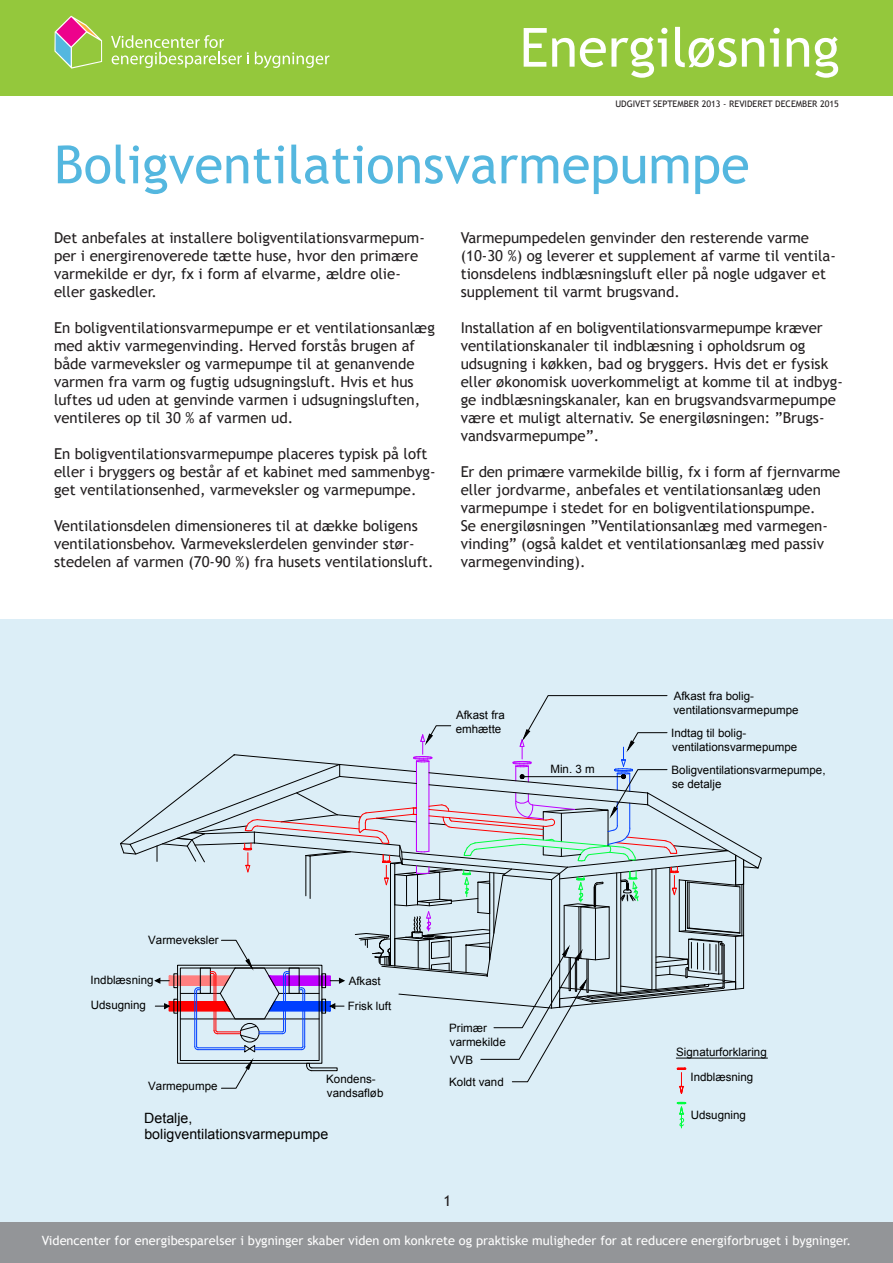
<style>
.page{position:relative;width:893px;height:1263px;background:#fff}
.page>*{position:absolute;margin:0;border:0;box-sizing:border-box;transform-origin:0 0}
.t1{font:54px "Trebuchet MS";color:#fff}
.t2{font:52.5px "Trebuchet MS";color:#54b7df}
.t3{font:15px/18px "Trebuchet MS";color:#231f20}
.t4{font:14.25px/17px "Arial";color:#000}
.t5{font:12.75px "Trebuchet MS";color:#fff}
.t6{font:11.55px/13.8px "Arial";color:#000}
.t7{font:9px "Trebuchet MS";color:#231f20}
</style>
<div class="page">
<div style="left:0;top:620px;width:893px;height:629px;background:#dceef7"></div>
<div style="left:0;top:0;width:893px;height:95px;background:#94c83c"></div>
<svg style="left:255px;top:52px;width:74px;height:16px"></svg>
<svg style="left:111px;top:35px;width:138px;height:33px"></svg>
<svg style="left:54px;top:16px;width:48px;height:53px"></svg>
<div style="left:0;top:1222px;width:893px;height:41px;background:#939598"></div>
<svg style="left:677px;top:1102px;width:9px;height:26px"></svg>
<hr style="left:676px;top:1058px;width:91px;height:1px;background:#000">
<svg style="left:120px;top:695px;width:642px;height:399px"></svg>
<h1 class="t1" style="left:520px;top:16px;width:322px">Energiløsning</h1>
<p class="t7" style="left:615px;top:99px;width:225px">UDGIVET SEPTEMBER 2013 - REVIDERET DECEMBER 2015</p>
<h2 class="t2" style="left:54px;top:134px;width:697px">Boligventilationsvarmepumpe</h2>
<p class="t3" style="left:54px;top:229px;width:372px">Det anbefales at installere boligventilationsvarmepum&shy;per i energirenoverede tætte huse, hvor den primære varmekilde er dyr, fx i form af elvarme, ældre olie&shy;eller gaskedler.</p>
<p class="t3" style="left:54px;top:319px;width:382px">En boligventilationsvarmepumpe er et ventilationsanlæg med aktiv varmegenvinding. Herved forstås brugen af både varmeveksler og varmepumpe til at genanvende varmen fra varm og fugtig udsugningsluft. Hvis et hus luftes ud uden at genvinde varmen i udsugningsluften, ventileres op til 30 % af varmen ud.</p>
<p class="t3" style="left:54px;top:445px;width:383px">En boligventilationsvarmepumpe placeres typisk på loft eller i bryggers og består af et kabinet med sammenbyg&shy;get ventilationsenhed, varmeveksler og varmepumpe.</p>
<p class="t3" style="left:54px;top:517px;width:381px">Ventilationsdelen dimensioneres til at dække boligens ventilationsbehov. Varmevekslerdelen genvinder stør&shy;stedelen af varmen (70-90 %) fra husets ventilationsluft.</p>
<p class="t3" style="left:461px;top:229px;width:377px">Varmepumpedelen genvinder den resterende varme (10-30 %) og leverer et supplement af varme til ventila&shy;tionsdelens indblæsningsluft eller på nogle udgaver et supplement til varmt brugsvand.</p>
<p class="t3" style="left:461px;top:319px;width:384px">Installation af en boligventilationsvarmepumpe kræver ventilationskanaler til indblæsning i opholdsrum og udsugning i køkken, bad og bryggers. Hvis det er fysisk eller økonomisk uoverkommeligt at komme til at indbyg&shy;ge indblæsningskanaler, kan en brugsvandsvarmepumpe være et muligt alternativ. Se energiløsningen: ”Brugs&shy;vandsvarmepumpe”.</p>
<p class="t3" style="left:461px;top:463px;width:381px">Er den primære varmekilde billig, fx i form af fjernvarme eller jordvarme, anbefales et ventilationsanlæg uden varmepumpe i stedet for en boligventilationspumpe.<br>Se energiløsningen ”Ventilationsanlæg med varmegen&shy;vinding” (også kaldet et ventilationsanlæg med passiv varmegenvinding).</p>
<p class="t6" style="left:456px;top:708px;width:51px">Afkast fra emhætte</p>
<p class="t6" style="left:550px;top:762px;width:46px">Min. 3 m</p>
<p class="t6" style="left:148px;top:934px;width:72px">Varmeveksler</p>
<p class="t6" style="left:91px;top:973px;width:64px">Indblæsning</p>
<p class="t6" style="left:91px;top:998px;width:57px">Udsugning</p>
<p class="t6" style="left:349px;top:974px;width:34px">Afkast</p>
<p class="t6" style="left:348px;top:999px;width:45px">Frisk luft</p>
<p class="t6" style="left:148px;top:1079px;width:71px">Varmepumpe</p>
<p class="t6" style="left:326px;top:1072px;width:59px">Kondens&shy;vandsafløb</p>
<p class="t4" style="left:144px;top:1109px;width:186px">Detalje, boligventilationsvarmepumpe</p>
<p class="t6" style="left:449px;top:1021px;width:58px">Primær varmekilde</p>
<p class="t6" style="left:449px;top:1048px;width:56px;line-height:22.4px">VVB<br>Koldt vand</p>
<p class="t3" style="left:443px;top:1192px;width:9px">1</p>
<p class="t6" style="left:673px;top:689px;width:127px">Afkast fra bolig&shy;ventilationsvarmepumpe</p>
<p class="t6" style="left:671px;top:726px;width:128px">Indtag til bolig&shy;ventilationsvarmepumpe</p>
<p class="t6" style="left:671px;top:763px;width:155px">Boligventilationsvarmepumpe, se detalje</p>
<p class="t6" style="left:676px;top:1039px;width:92px;line-height:25.3px;text-align:center">Signaturforklaring<br>Indblæsning</p>
<p class="t6" style="left:691px;top:1108px;width:57px">Udsugning</p>
<p class="t5" style="left:42px;top:1233px;width:811px">Videncenter for energibesparelser i bygninger skaber viden om konkrete og praktiske muligheder for at reducere energiforbruget i bygninger.</p>
</div>
